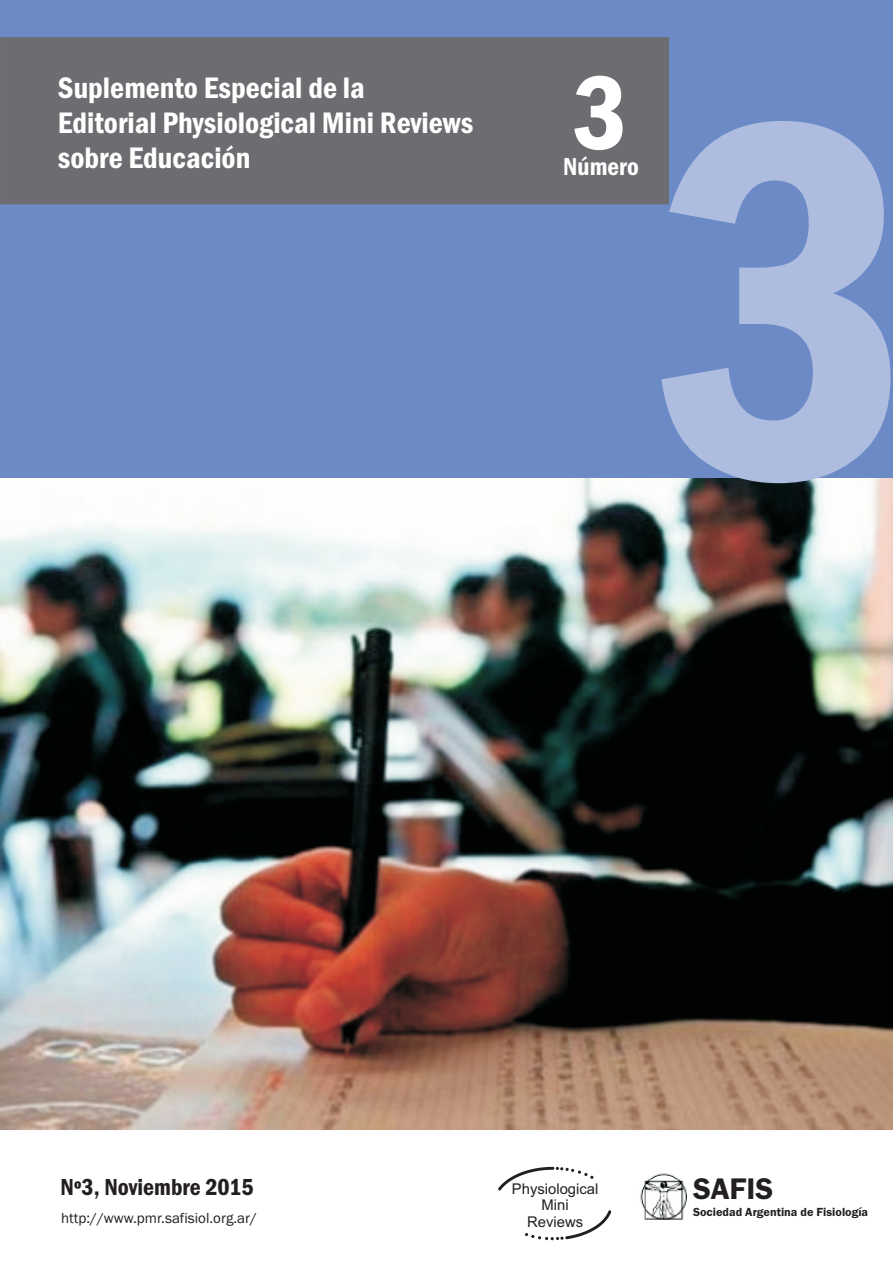
<style>
.page{position:relative;width:893px;height:1263px;background:#fff}
.page>*{position:absolute;margin:0;border:0;box-sizing:border-box;transform-origin:0 0}
.t1{font:600 condensed 527.25px "Franklin Gothic";color:#aebcdf}
.t2{font:600 condensed 108.3px "Franklin Gothic";color:#fff}
.t3{font:600 30.9px "Franklin Gothic";color:#231f20}
.t4{font:600 condensed 30.75px/34.8px "Franklin Gothic";color:#fff}
.t5{font:600 condensed 25.5px "Franklin Gothic";color:#fff}
.t6{font:600 condensed 24px "Franklin Gothic";color:#231f20}
.t7{font:15px "Franklin Gothic";color:#231f20}
.t8{font:14.85px/16.5px "Arial";color:#231f20;text-align:center}
.t9{font:600 12.15px "Franklin Gothic";color:#231f20}
</style>
<div class="page">
<img style="left:0;top:478px;width:893px;height:651px">
<div style="left:0;top:0;width:893px;height:478px;background:#6c8bc6"></div>
<div style="left:0;top:37px;width:669px;height:167px;background:#6c6d70"></div>
<svg style="left:498px;top:1167px;width:113px;height:73px"></svg>
<img style="left:640px;top:1173px;width:47px;height:47px">
<p class="t4" style="left:58px;top:73px;width:417px">Suplemento Especial de la<br>Editorial Physiological Mini Reviews sobre Educación</p>
<h2 class="t2" style="left:573px;top:73px;width:57px">3</h2>
<p class="t5" style="left:563px;top:157px;width:77px">Número</p>
<h1 class="t1" style="left:653px;top:109px;width:265px">3</h1>
<p class="t6" style="left:61px;top:1178px;width:195px">Nº3, Noviembre 2015</p>
<p class="t7" style="left:61px;top:1212px;width:197px">http://www.pmr.safisiol.org.ar/</p>
<p class="t8" style="left:512px;top:1181px;width:88px">Physiological<br>Mini<br>Reviews</p>
<p class="t3" style="left:693px;top:1177px;width:82px">SAFIS</p>
<p class="t9" style="left:693px;top:1207px;width:177px">Sociedad Argentina de Fisiología</p>
</div>
